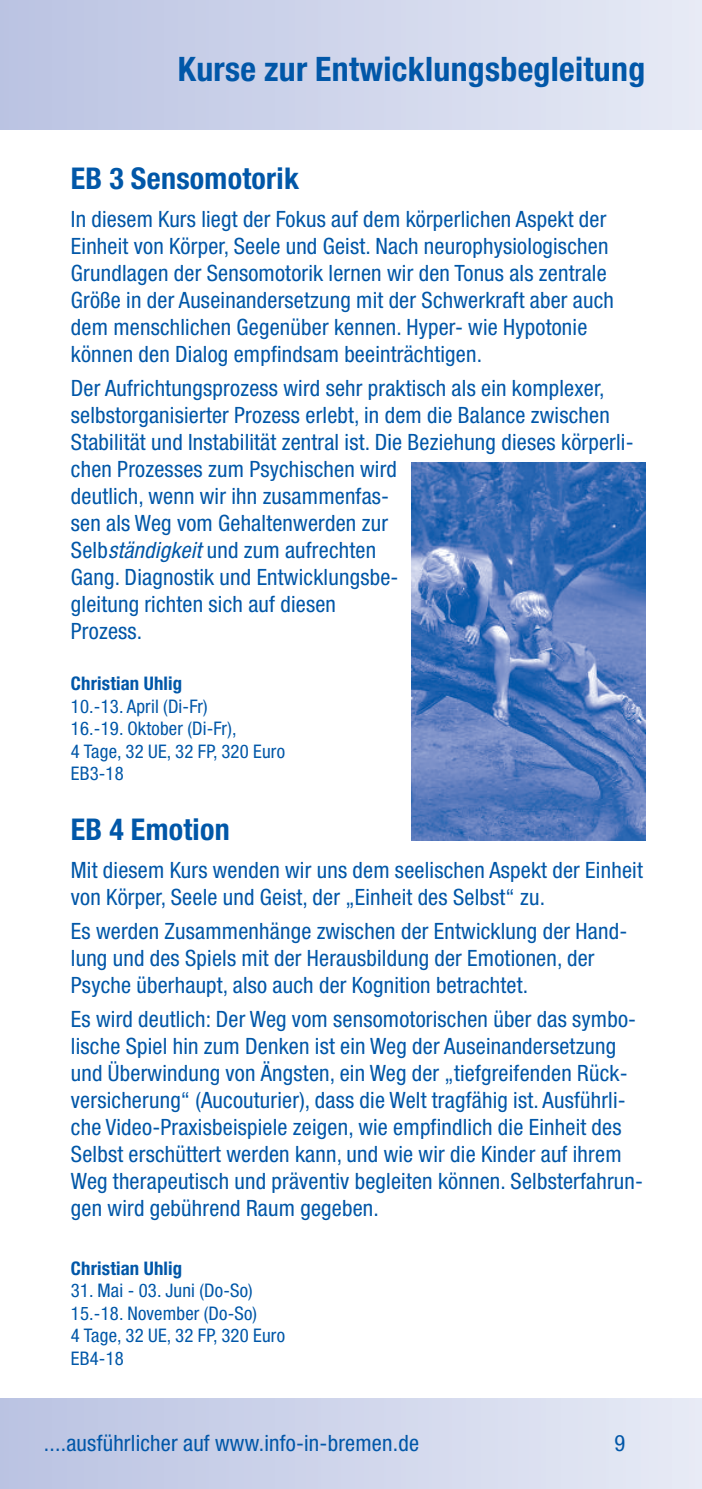
<style>
.page{position:relative;width:702px;height:1489px;background:#fff}
.page>*{position:absolute;margin:0;border:0;box-sizing:border-box;transform-origin:0 0}
.t1{font:700 condensed 33.75px "Helvetica Neue";letter-spacing:.01em;color:#0157a8}
.t2{font:700 condensed 30px "Helvetica Neue";letter-spacing:.01em;color:#0157a8}
.t3{font:condensed 22.5px/27px "Helvetica Neue";letter-spacing:.01em;color:#0157a8}
.t4{font:condensed 18.75px/22.5px "Helvetica Neue";letter-spacing:.01em;color:#0157a8}
.t5{font:700 condensed 18.75px "Helvetica Neue";letter-spacing:.01em;color:#0157a8}
.s1{font-style:italic}
</style>
<div class="page">
<div style="left:0;top:0;width:702px;height:129px;background:linear-gradient(to right,#bac2e2,#e7eaf5)"></div>
<div style="left:0;top:1397px;width:702px;height:91px;background:linear-gradient(to right,#bac2e2,#e7eaf5)"></div>
<img style="left:411px;top:462px;width:234px;height:378px">
<h1 class="t1" style="left:178px;top:57px;width:469px">Kurse zur Entwicklungsbegleitung</h1>
<h2 class="t2" style="left:71px;top:167px;width:229px">EB 3 Sensomotorik</h2>
<p class="t3" style="left:71px;top:207px;width:544px">In diesem Kurs liegt der Fokus auf dem körperlichen Aspekt der Einheit von Körper, Seele und Geist. Nach neurophysiologischen Grundlagen der Sensomotorik lernen wir den Tonus als zentrale Größe in der Auseinandersetzung mit der Schwerkraft aber auch dem menschlichen Gegenüber kennen. Hyper- wie Hypotonie können den Dialog empfindsam beeinträchtigen.</p>
<p class="t3" style="left:71px;top:376px;width:564px">Der Aufrichtungsprozess wird sehr praktisch als ein komplexer, selbstorganisierter Prozess erlebt, in dem die Balance zwischen Stabilität und Instabilität zentral ist. Die Beziehung dieses körperli&shy;chen Prozesses zum Psychischen wird<br>deutlich, wenn wir ihn zusammenfas-<br>sen als Weg vom Gehaltenwerden zur<br>Selb<span class="s1">ständigkeit</span> und zum aufrechten<br>Gang. Diagnostik und Entwicklungsbe-<br>gleitung richten sich auf diesen<br>Prozess.</p>
<p class="t5" style="left:71px;top:676px;width:113px">Christian Uhlig</p>
<p class="t4" style="left:71px;top:696px;width:215px">10.-13. April (Di-Fr)<br>16.-19. Oktober (Di-Fr),<br>4 Tage, 32 UE, 32 FP, 320 Euro<br>EB3-18</p>
<h2 class="t2" style="left:71px;top:819px;width:160px">EB 4 Emotion</h2>
<p class="t3" style="left:71px;top:858px;width:573px">Mit diesem Kurs wenden wir uns dem seelischen Aspekt der Einheit von Körper, Seele und Geist, der „Einheit des Selbst“ zu.</p>
<p class="t3" style="left:71px;top:919px;width:558px">Es werden Zusammenhänge zwischen der Entwicklung der Hand&shy;lung und des Spiels mit der Herausbildung der Emotionen, der<br>Psyche überhaupt, also auch der Kognition betrachtet.</p>
<p class="t3" style="left:71px;top:1007px;width:573px">Es wird deutlich: Der Weg vom sensomotorischen über das symbo&shy;lische Spiel hin zum Denken ist ein Weg der Auseinandersetzung und Überwindung von Ängsten, ein Weg der „tiefgreifenden Rück&shy;versicherung“ (Aucouturier), dass die Welt tragfähig ist. Ausführli&shy;che Video-Praxisbeispiele zeigen, wie empfindlich die Einheit des Selbst erschüttert werden kann, und wie wir die Kinder auf ihrem Weg therapeutisch und präventiv begleiten können. Selbsterfahrun&shy;gen wird gebührend Raum gegeben.</p>
<p class="t5" style="left:71px;top:1261px;width:113px">Christian Uhlig</p>
<p class="t4" style="left:71px;top:1280px;width:215px">31. Mai - 03. Juni (Do-So)<br>15.-18. November (Do-So)<br>4 Tage, 32 UE, 32 FP, 320 Euro<br>EB4-18</p>
<p class="t3" style="left:44px;top:1430px;width:376px">....ausführlicher auf www.info-in-bremen.de</p>
<p class="t3" style="left:614px;top:1430px;width:12px">9</p>
</div>
